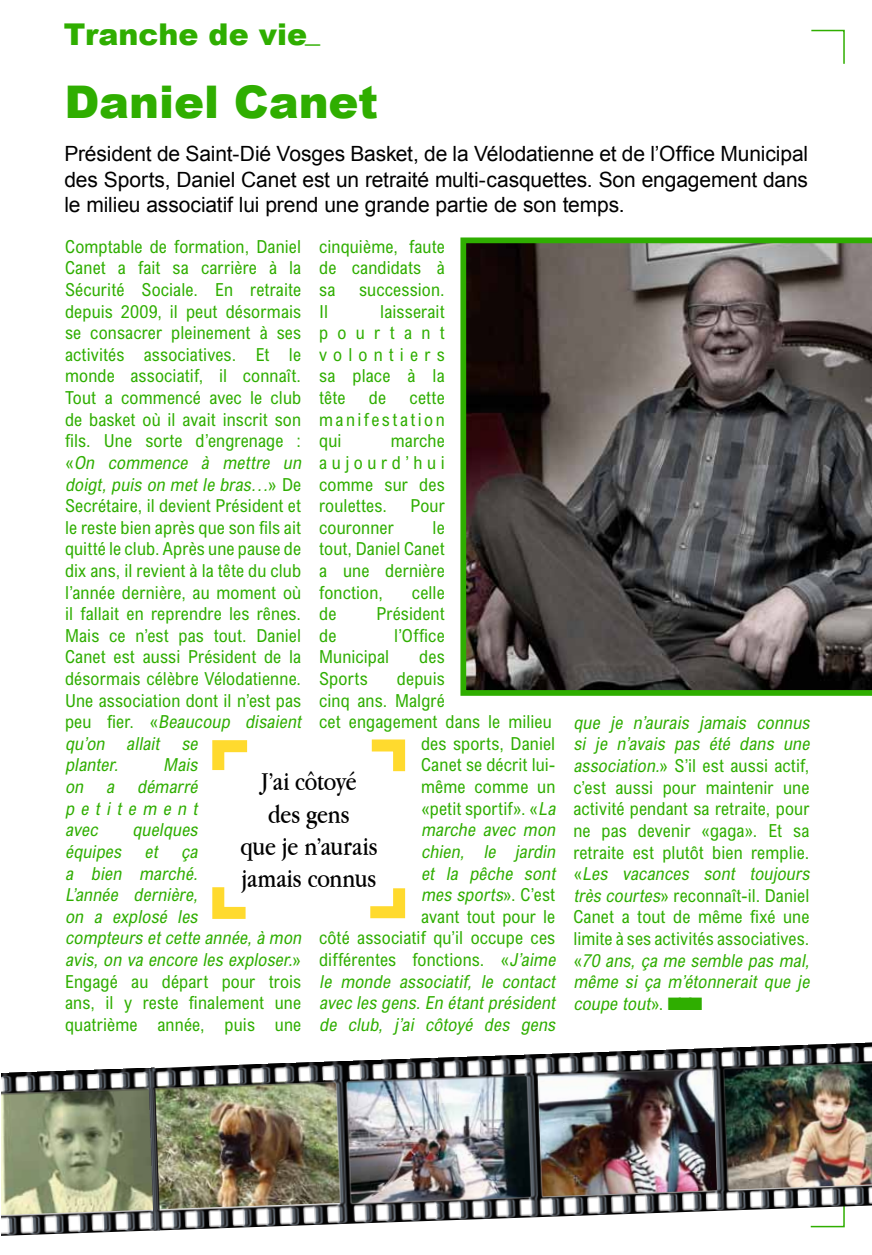
<style>
.page{position:relative;width:872px;height:1255px;background:#fff}
.page>*{position:absolute;margin:0;border:0;box-sizing:border-box;transform-origin:0 0}
.t1{font:900 45px "Arial";letter-spacing:-.005em;color:#2fae00}
.t2{font:900 30px "Arial";color:#2fae00}
.t3{font:27px/32.4px "Apple Garamond";letter-spacing:-.01em;color:#000;text-align:center}
.t4{font:21px/25.2px "Arial";letter-spacing:-.005em;color:#000;text-align:justify}
.t5{font:condensed 18px/21.6px "Arial";letter-spacing:.01em;color:#2fae00;text-align:justify}
.t6{font:italic condensed 18px/21.6px "Arial";color:#2fae00;text-align:justify}
.s1{font-style:italic}
.s2{font-style:normal}
</style>
<div class="page">
<img style="left:1px;top:1068px;width:159px;height:167px">
<img style="left:148px;top:1042px;width:724px;height:188px">
<svg style="left:811px;top:29px;width:34px;height:35px"></svg>
<svg style="left:460px;top:237px;width:412px;height:458px"></svg>
<svg style="left:212px;top:887px;width:34px;height:32px"></svg>
<svg style="left:371px;top:739px;width:35px;height:33px"></svg>
<svg style="left:370px;top:888px;width:36px;height:31px"></svg>
<svg style="left:212px;top:740px;width:36px;height:31px"></svg>
<h2 class="t2" style="left:64px;top:18px;width:258px">Tranche de vie_</h2>
<h1 class="t1" style="left:64px;top:77px;width:315px">Daniel Canet</h1>
<p class="t4" style="left:64px;top:142px;width:745px">Président de Saint-Dié Vosges Basket, de la Vélodatienne et de l’Office Municipal des Sports, Daniel Canet est un retraité multi-casquettes. Son engagement dans le milieu associatif lui prend une grande partie de son temps.</p>
<p class="t5" style="left:65px;top:235px;width:241px;text-align:left">Comptable de formation, Daniel<br>Canet a fait sa carrière à la<br>Sécurité Sociale. En retraite depuis 2009, il peut désormais se consacrer pleinement à ses activités associatives. Et le monde associatif, il connaît.<br>Tout a commencé avec le club de basket où il avait inscrit son fils. Une sorte d’engrenage : « <span class="s1">On commence à mettre un doigt, puis on met le bras…</span>» D e<br>Secrétaire, il devient Président et le reste bien après que son fils ait quitté le club. Après une pause de dix ans, il revient à la tête du club l’année dernière, au moment où il fallait en reprendre les rênes.<br>Mais ce n’est pas tout. Daniel<br>Canet est aussi Président de la désormais célèbre Vélodatienne.<br>Une association dont il n’est pas p e u fi e r. « <span class="s1">Beaucoup disaient qu’on allait se<br>planter.</span></p>
<p class="t5" style="left:319px;top:235px;width:127px">cinquième, faute de candidats à sa</p>
<p class="t5" style="left:359px;top:278px;width:87px">succession.</p>
<p class="t5" style="left:319px;top:300px;width:127px;text-indent:61px">laisserait pourtant volontiers sa place à la tête</p>
<p class="t5" style="left:319px;top:300px;width:10px">Il</p>
<p class="t5" style="left:369px;top:386px;width:19px">de</p>
<p class="t5" style="left:319px;top:386px;width:127px;text-indent:90px">cette manifestation qui</p>
<p class="t5" style="left:319px;top:430px;width:127px;text-indent:71px">marche aujourd’hui comme sur des roulettes.</p>
<p class="t5" style="left:410px;top:494px;width:36px">Pour</p>
<p class="t5" style="left:319px;top:516px;width:127px;text-indent:113px">le tout, Daniel Canet a une dernière fonction,</p>
<p class="t5" style="left:319px;top:516px;width:76px">couronner</p>
<p class="t5" style="left:412px;top:581px;width:34px">celle</p>
<p class="t5" style="left:319px;top:602px;width:19px">de</p>
<p class="t5" style="left:376px;top:602px;width:70px">Président</p>
<p class="t5" style="left:319px;top:624px;width:19px">de</p>
<p class="t5" style="left:394px;top:624px;width:52px">l’Office</p>
<p class="t5" style="left:319px;top:646px;width:72px">Municipal</p>
<p class="t5" style="left:419px;top:646px;width:27px">des</p>
<p class="t5" style="left:319px;top:667px;width:50px">Sports</p>
<p class="t5" style="left:397px;top:667px;width:49px">depuis</p>
<p class="t5" style="left:319px;top:689px;width:127px">cinq ans. Malgré</p>
<p class="t5" style="left:319px;top:710px;width:234px">cet engagement dans le milieu</p>
<p class="t5" style="left:421px;top:732px;width:136px">des sports, Daniel</p>
<p class="t5" style="left:421px;top:754px;width:136px">Canet se décrit lui-</p>
<p class="t5" style="left:421px;top:775px;width:136px">même comme un</p>
<p class="t5" style="left:421px;top:797px;width:139px">«petit sportif». «<span class="s1">La</span></p>
<p class="t6" style="left:421px;top:818px;width:139px">marche avec mon</p>
<p class="t6" style="left:421px;top:840px;width:139px">chien, le jardin</p>
<p class="t6" style="left:421px;top:862px;width:139px">et la pêche sont</p>
<p class="t6" style="left:421px;top:883px;width:136px">mes sports<span class="s2">» . C ’ e s t</span></p>
<p class="t5" style="left:421px;top:905px;width:136px">avant tout pour le</p>
<p class="t5" style="left:319px;top:926px;width:237px">côté associatif qu’il occupe ces</p>
<p class="t5" style="left:319px;top:948px;width:241px">différentes fonctions. «<span class="s1">J’aime</span></p>
<p class="t6" style="left:319px;top:970px;width:241px">le monde associatif, le contact</p>
<p class="t6" style="left:319px;top:991px;width:241px">avec les gens.En étantprésident</p>
<p class="t6" style="left:319px;top:1013px;width:241px">de club, j ’ai côtoyé des gens</p>
<p class="t6" style="left:65px;top:754px;width:138px;text-indent:98px">Mais on a démarré petitement avec</p>
<h3 class="t3" style="left:240px;top:764px;width:139px">J’ai côtoyé<br>des gens<br>que je n’aurais jamais connus</h3>
<p class="t6" style="left:65px;top:818px;width:241px;text-align:left;text-indent:67px">quelques<br>équipes et ça<br>a bien marché.<br>L’année dernière,<br>on a explosé les<br>compteurs etcette année,à mon avis, on va encore les exploser.<span class="s2">»<br>Engagé au départ pour trois ans, il y reste finalement une quatrième année, puis une</span></p>
<p class="t5" style="left:573px;top:711px;width:241px;text-align:left"><span class="s1">que je n’aurais jamais connus si je n’avais pas été dans une association.</span>» S’il est aussi actif, c’est aussi pour maintenir une activité pendant sa retraite, pour ne pas devenir «gaga». Et sa retraite est plutôt bien remplie. « <span class="s1">Les vacances sont toujours très courtes</span>» reconnaît-il. Daniel<br>Canet a tout de même fixé une limite à ses activités associatives. « <span class="s1">70 ans, ça me semble pas mal, même si ça m’étonnerait que je coupe tout</span>» . ■■■</p>
</div>
